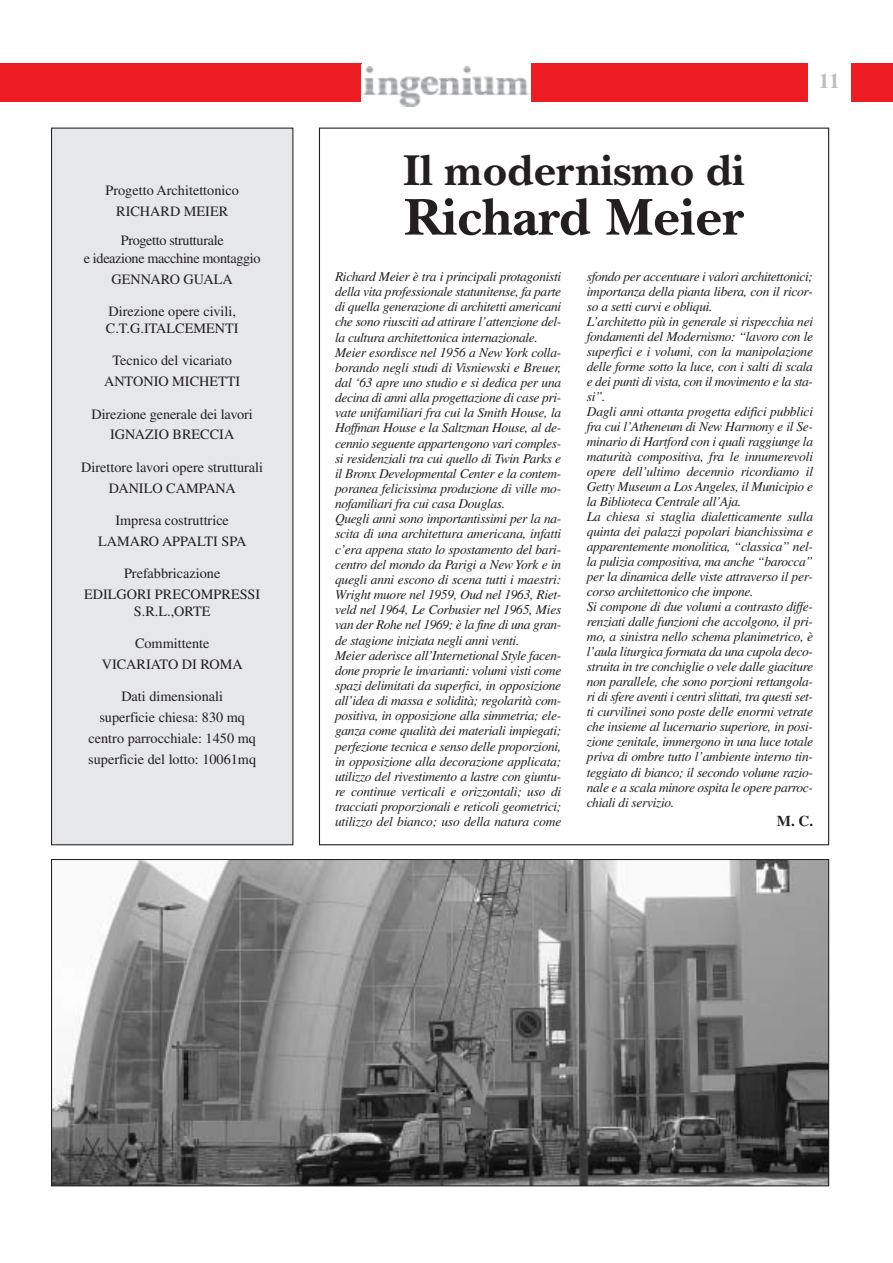
<style>
.page{position:relative;width:893px;height:1263px;background:#fff}
.page>*{position:absolute;margin:0;border:0;box-sizing:border-box;transform-origin:0 0}
.t1{font:700 54px "New Baskerville";color:#231f20}
.t2{font:700 45px "New Baskerville";color:#231f20}
.t3{font:700 21px "Times";color:#bcbdc0}
.t4{font:700 15px "Times";color:#231f20}
.t5{font:14.25px/20.7px "Times";color:#231f20;text-align:center}
.t6{font:14.25px/17.7px "Times";letter-spacing:-.025em;color:#231f20;text-align:center}
.t7{font:italic 13.5px/15.1px "Times";letter-spacing:-.025em;color:#231f20}
</style>
<div class="page">
<div style="left:0;top:64px;width:361px;height:38px;background:#ee1d23"></div>
<img style="left:363px;top:67px;width:166px;height:40px">
<div style="left:531px;top:64px;width:277px;height:38px;background:#ee1d23"></div>
<div style="left:850px;top:64px;width:43px;height:38px;background:#ee1d23"></div>
<img style="left:53px;top:861px;width:774px;height:323px">
<div style="left:52px;top:128px;width:241px;height:717px;background:#e6e7e9"></div>
<div style="left:51px;top:128px;width:242px;height:717px;border:1px solid #231f20"></div>
<p class="t5" style="left:106px;top:181px;width:135px">Progetto Architettonico<br>RICHARD MEIER</p>
<p class="t6" style="left:84px;top:233px;width:178px">Progetto strutturale<br>e ideazione macchine montaggio</p>
<p class="t5" style="left:111px;top:270px;width:123px">GENNARO GUALA</p>
<p class="t5" style="left:106px;top:305px;width:134px;line-height:16.5px;text-align:left">Direzione opere civili,<br>C.T.G.ITALCEMENTI</p>
<p class="t5" style="left:104px;top:352px;width:138px">Tecnico del vicariato<br>ANTONIO MICHETTI</p>
<p class="t5" style="left:92px;top:405px;width:163px">Direzione generale dei lavori<br>IGNAZIO BRECCIA</p>
<p class="t5" style="left:81px;top:458px;width:183px">Direttore lavori opere strutturali<br>DANILO CAMPANA</p>
<p class="t5" style="left:98px;top:511px;width:150px">Impresa costruttrice<br>LAMARO APPALTI SPA</p>
<p class="t5" style="left:84px;top:565px;width:178px">Prefabbricazione<br>EDILGORI PRECOMPRESSI</p>
<p class="t5" style="left:134px;top:602px;width:78px">S.R.L.,ORTE</p>
<p class="t5" style="left:102px;top:634px;width:142px">Committente<br>VICARIATO DI ROMA</p>
<p class="t5" style="left:88px;top:688px;width:169px">Dati dimensionali<br>superficie chiesa: 830 mq centro parrocchiale: 1450 mq superficie del lotto: 10061mq</p>
<h2 class="t2" style="left:403px;top:156px;width:343px">Il modernismo di</h2>
<h1 class="t1" style="left:404px;top:199px;width:341px">Richard Meier</h1>
<h3 class="t3" style="left:819px;top:74px;width:22px">11</h3>
<p class="t7" style="left:335px;top:270px;width:228px">Richard Meier è tra i principali protagonisti della vita professionale statunitense, fa parte di quella generazione di architetti americani che sono riusciti ad attirare l’attenzione del&shy;la cultura architettonica internazionale.<br>Meier esordisce nel 1956 a New York colla&shy;borando negli studi di Visniewski e Breuer, dal ‘63 apre uno studio e si dedica per una decina di anni alla progettazione di case pri&shy;vate unifamiliari fra cui la Smith House, la Hoffman House e la Saltzman House, al de&shy;cennio seguente appartengono vari comples&shy;si residenziali tra cui quello di Twin Parks e il Bronx Developmental Center e la contem&shy;poranea felicissima produzione di ville mo&shy;nofamiliari fra cui casa Douglas.<br>Quegli anni sono importantissimi per la na&shy;scita di una architettura americana, infatti c’era appena stato lo spostamento del bari&shy;centro del mondo da Parigi a New York e in quegli anni escono di scena tutti i maestri:<br>Wright muore nel 1959, Oud nel 1963, Riet&shy;veld nel 1964, Le Corbusier nel 1965, Mies van der Rohe nel 1969; è la fine di una gran&shy;de stagione iniziata negli anni venti.<br>Meier aderisce all’Internetional Style facen&shy;done proprie le invarianti: volumi visti come spazi delimitati da superfici, in opposizione all’idea di massa e solidità; regolarità com&shy;positiva, in opposizione alla simmetria; ele&shy;ganza come qualità dei materiali impiegati; perfezione tecnica e senso delle proporzioni, in opposizione alla decorazione applicata; utilizzo del rivestimento a lastre con giuntu&shy;re continue verticali e orizzontali; uso di tracciati proporzionali e reticoli geometrici; utilizzo del bianco; uso della natura come</p>
<p class="t7" style="left:587px;top:270px;width:228px">sfondo per accentuare i valori architettonici; importanza della pianta libera, con il ricor&shy;so a setti curvi e obliqui.<br>L’architetto più in generale si rispecchia nei fondamenti del Modernismo: “lavoro con le superfici e i volumi, con la manipolazione delle forme sotto la luce, con i salti di scala e dei punti di vista, con il movimento e la sta&shy;si”.<br>Dagli anni ottanta progetta edifici pubblici fra cui l’Atheneum di New Harmony e il Se&shy;minario di Hartford con i quali raggiunge la maturità compositiva, fra le innumerevoli opere dell’ultimo decennio ricordiamo il Getty Museum a Los Angeles, il Municipio e la Biblioteca Centrale all’Aja.<br>La chiesa si staglia dialetticamente sulla quinta dei palazzi popolari bianchissima e apparentemente monolitica, “classica” nel&shy;la pulizia compositiva, ma anche “barocca” per la dinamica delle viste attraverso il per&shy;corso architettonico che impone.<br>Si compone di due volumi a contrasto diffe&shy;renziati dalle funzioni che accolgono, il pri&shy;mo, a sinistra nello schema planimetrico, è l’aula liturgica formata da una cupola deco&shy;struita in tre conchiglie o vele dalle giaciture non parallele, che sono porzioni rettangola&shy;ri di sfere aventi i centri slittati, tra questi set&shy;ti curvilinei sono poste delle enormi vetrate che insieme al lucernario superiore, in posi&shy;zione zenitale, immergono in una luce totale priva di ombre tutto l’ambiente interno tin&shy;teggiato di bianco; il secondo volume razio&shy;nale e a scala minore ospita le opere parroc&shy;chiali di servizio.</p>
<p class="t4" style="left:777px;top:816px;width:38px">M. C.</p>
</div>
